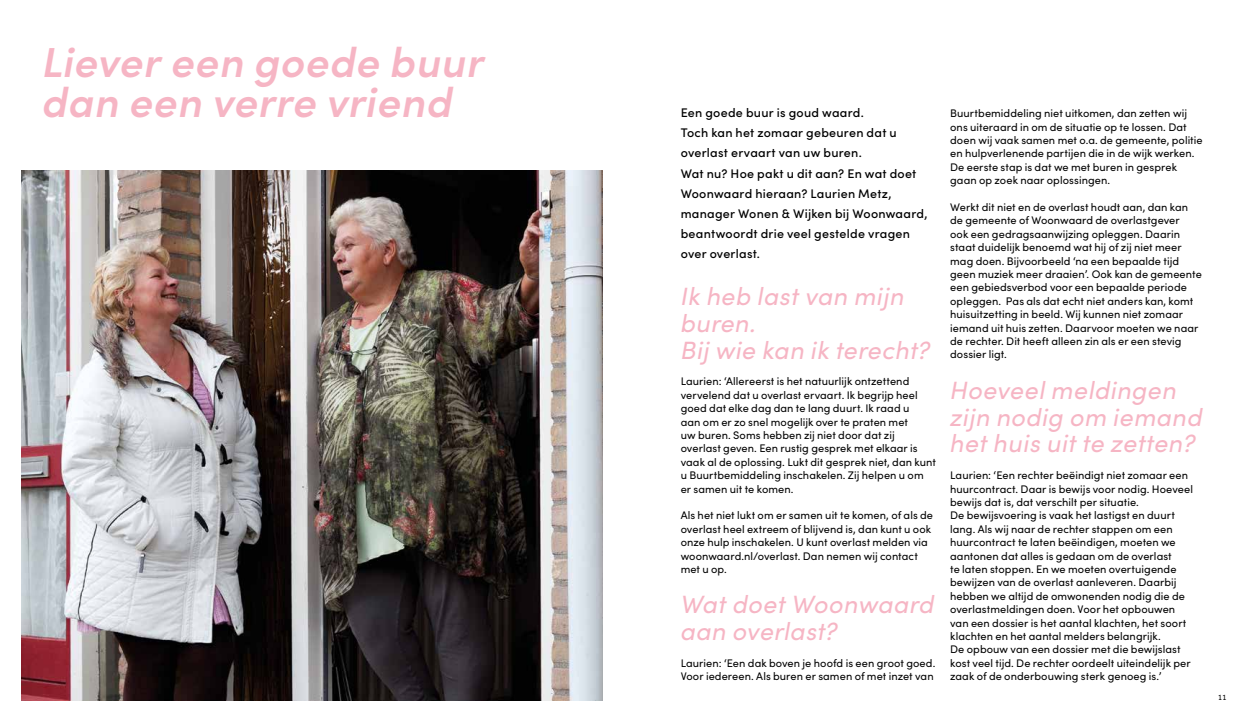
<style>
.page{position:relative;width:1248px;height:723px;background:#fff}
.page>*{position:absolute;margin:0;border:0;box-sizing:border-box;transform-origin:0 0}
.t1{font:italic 600 42px/40.2px "Sofia Pro";letter-spacing:.015em;color:#f6b5c4}
.t2{font:italic 25px/26.8px "Sofia Pro";letter-spacing:.02em;color:#f6b5c4}
.t3{font:500 12.5px/20.1px "Sofia Pro";letter-spacing:.02em;color:#000}
.t4{font:11px/13.4px "Sofia Pro";letter-spacing:.005em;color:#000}
.t5{font:8px "Sofia Pro";color:#000}
</style>
<div class="page">
<img style="left:21px;top:171px;width:581px;height:529px">
<h1 class="t1" style="left:43px;top:39px;width:443px">Liever een goede buur dan een verre vriend</h1>
<p class="t3" style="left:680px;top:102px;width:248px">Een goede buur is goud waard.<br>Toch kan het zomaar gebeuren dat u overlast ervaart van uw buren.<br>Wat nu? Hoe pakt u dit aan? En wat doet<br>Woonwaard hieraan? Laurien Metz, manager Wonen &amp; Wijken bij Woonwaard, beantwoordt drie veel gestelde vragen over overlast.</p>
<p class="t4" style="left:950px;top:106px;width:254px">Buurtbemiddeling niet uitkomen, dan zetten wij ons uiteraard in om de situatie op te lossen. Dat doen wij vaak samen met o.a. de gemeente, politie en hulpverlenende partijen die in de wijk werken.<br>De eerste stap is dat we met buren in gesprek gaan op zoek naar oplossingen.</p>
<p class="t4" style="left:950px;top:200px;width:253px">Werkt dit niet en de overlast houdt aan, dan kan de gemeente of Woonwaard de overlastgever<br>ook een gedragsaanwijzing opleggen. Daarin staat duidelijk benoemd wat hij of zij niet meer mag doen. Bijvoorbeeld ‘na een bepaalde tijd geen muziek meer draaien’. Ook kan de gemeente een gebiedsverbod voor een bepaalde periode opleggen. Pas als dat echt niet anders kan, komt huisuitzetting in beeld. Wij kunnen niet zomaar iemand uit huis zetten. Daarvoor moeten we naar de rechter. Dit heeft alleen zin als er een stevig dossier ligt.</p>
<h2 class="t2" style="left:950px;top:375px;width:254px">Hoeveel meldingen zijn nodig om iemand het huis uit te zetten?</h2>
<p class="t4" style="left:950px;top:468px;width:244px">Laurien: ‘Een rechter beëindigt niet zomaar een huurcontract. Daar is bewijs voor nodig. Hoeveel bewijs dat is, dat verschilt per situatie.<br>De bewijsvoering is vaak het lastigst en duurt lang. Als wij naar de rechter stappen om een huurcontract te laten beëindigen, moeten we aantonen dat alles is gedaan om de overlast<br>te laten stoppen. En we moeten overtuigende bewijzen van de overlast aanleveren. Daarbij hebben we altijd de omwonenden nodig die de overlastmeldingen doen. Voor het opbouwen van een dossier is het aantal klachten, het soort klachten en het aantal melders belangrijk.<br>De opbouw van een dossier met die bewijslast kost veel tijd. De rechter oordeelt uiteindelijk per zaak of de onderbouwing sterk genoeg is.’</p>
<h2 class="t2" style="left:680px;top:281px;width:251px">Ik heb last van mijn buren.<br>Bij wie kan ik terecht?</h2>
<p class="t4" style="left:680px;top:374px;width:257px">Laurien: ‘Allereerst is het natuurlijk ontzettend vervelend dat u overlast ervaart. Ik begrijp heel goed dat elke dag dan te lang duurt. Ik raad u<br>aan om er zo snel mogelijk over te praten met<br>uw buren. Soms hebben zij niet door dat zij overlast geven. Een rustig gesprek met elkaar is vaak al de oplossing. Lukt dit gesprek niet, dan kunt u Buurtbemiddeling inschakelen. Zij helpen u om er samen uit te komen.</p>
<p class="t4" style="left:680px;top:508px;width:254px">Als het niet lukt om er samen uit te komen, of als de overlast heel extreem of blijvend is, dan kunt u ook onze hulp inschakelen. U kunt overlast melden via woonwaard.nl/overlast. Dan nemen wij contact met u op.</p>
<h2 class="t2" style="left:680px;top:590px;width:255px">Wat doet Woonwaard aan overlast?</h2>
<p class="t4" style="left:680px;top:655px;width:256px">Laurien: ‘Een dak boven je hoofd is een groot goed.<br>Voor iedereen. Als buren er samen of met inzet van</p>
<p class="t5" style="left:1217px;top:692px;width:10px">11</p>
</div>
